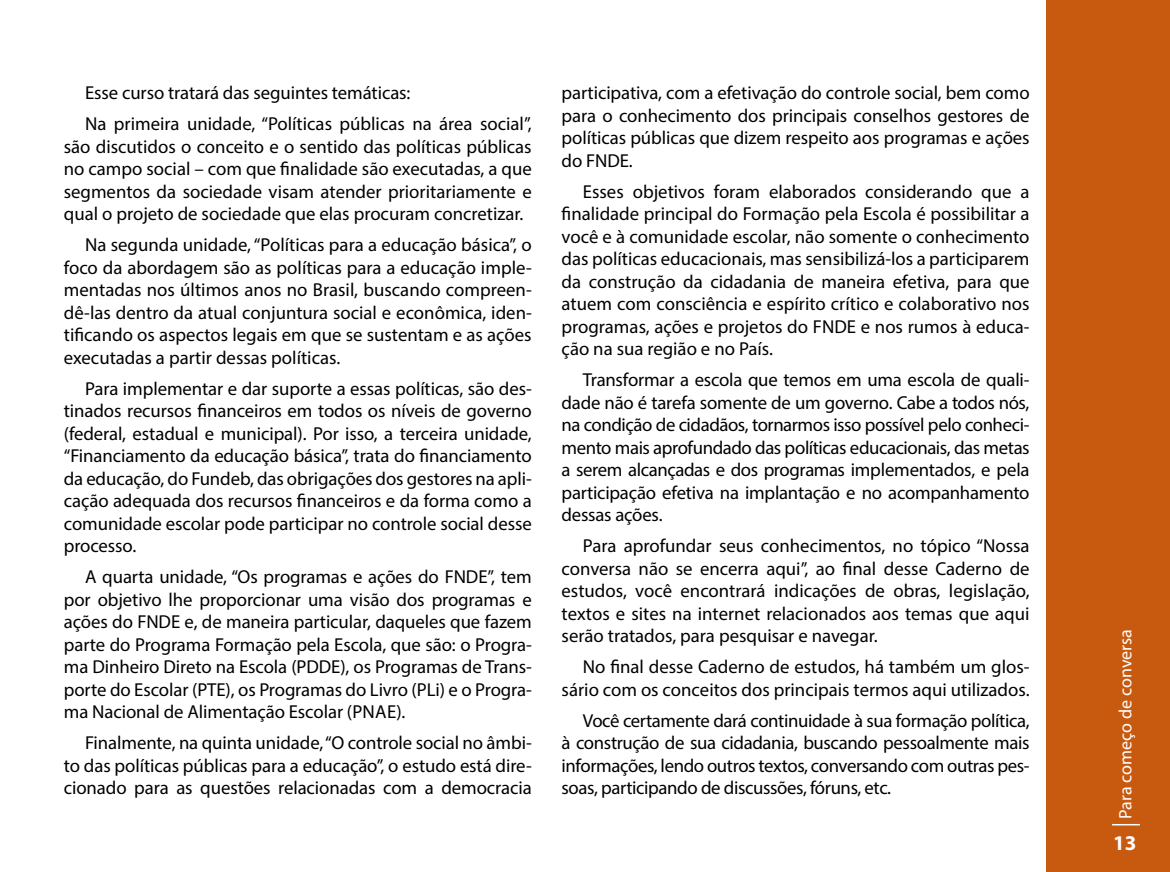
<style>
.page{position:relative;width:1170px;height:872px;background:#fff}
.page>*{position:absolute;margin:0;border:0;box-sizing:border-box;transform-origin:0 0}
.t1{font:700 21px "Myriad Pro";color:#fff}
.t2{font:18.75px/22.5px "Myriad Pro";letter-spacing:-.005em;color:#000;text-align:justify}
.t3{font:18px "Myriad Pro";letter-spacing:-.005em;color:#fff}
</style>
<div class="page">
<div style="left:1046px;top:0;width:123px;height:872px;background:#c85a0f"></div>
<svg style="left:1112px;top:824px;width:27px;height:1px"></svg>
<p class="t2" style="left:85px;top:77px;width:448px;line-height:31px">Esse curso tratará das seguintes temáticas:<br>Na primeira unidade, “Políticas públicas na área social”,</p>
<p class="t2" style="left:64px;top:135px;width:469px">são discutidos o conceito e o sentido das políticas públicas no campo social – com que finalidade são executadas, a que segmentos da sociedade visam atender prioritariamente e qual o projeto de sociedade que elas procuram concretizar.</p>
<p class="t2" style="left:64px;top:233px;width:469px;text-indent:21px">Na segunda unidade, “Políticas para a educação básica”, o foco da abordagem são as políticas para a educação imple&shy;mentadas nos últimos anos no Brasil, buscando compreen&shy;dê-las dentro da atual conjuntura social e econômica, iden&shy;tificando os aspectos legais em que se sustentam e as ações executadas a partir dessas políticas.</p>
<p class="t2" style="left:64px;top:377px;width:469px;text-indent:21px">Para implementar e dar suporte a essas políticas, são des&shy;tinados recursos financeiros em todos os níveis de governo (federal, estadual e municipal). Por isso, a terceira unidade, “Financiamento da educação básica”, trata do financiamento da educação, do Fundeb, das obrigações dos gestores na apli&shy;cação adequada dos recursos financeiros e da forma como a comunidade escolar pode participar no controle social desse processo.</p>
<p class="t2" style="left:64px;top:565px;width:469px;text-indent:21px">A quarta unidade, “Os programas e ações do FNDE”, tem por objetivo lhe proporcionar uma visão dos programas e ações do FNDE e, de maneira particular, daqueles que fazem parte do Programa Formação pela Escola, que são: o Progra&shy;ma Dinheiro Direto na Escola (PDDE), os Programas de Trans&shy;porte do Escolar (PTE), os Programas do Livro (PLi) e o Progra&shy;ma Nacional de Alimentação Escolar (Pnae).</p>
<p class="t2" style="left:64px;top:731px;width:469px;text-indent:21px">Finalmente, na quinta unidade, “O controle social no âmbi&shy;to das políticas públicas para a educação”, o estudo está dire&shy;cionado para as questões relacionadas com a democracia</p>
<p class="t2" style="left:561px;top:81px;width:469px">participativa, com a efetivação do controle social, bem como para o conhecimento dos principais conselhos gestores de políticas públicas que dizem respeito aos programas e ações do FNDE.</p>
<p class="t2" style="left:561px;top:180px;width:469px;text-indent:21px">Esses objetivos foram elaborados considerando que a finalidade principal do Formação pela Escola é possibilitar a você e à comunidade escolar, não somente o conhecimento das políticas educacionais, mas sensibilizá-los a participarem da construção da cidadania de maneira efetiva, para que atuem com consciência e espírito crítico e colaborativo nos programas, ações e projetos do FNDE e nos rumos à educa&shy;ção na sua região e no País.</p>
<p class="t2" style="left:561px;top:368px;width:469px;text-indent:21px">Transformar a escola que temos em uma escola de quali&shy;dade não é tarefa somente de um governo. Cabe a todos nós, na condição de cidadãos, tornarmos isso possível pelo conheci&shy;mento mais aprofundado das políticas educacionais, das metas a serem alcançadas e dos programas implementados, e pela participação efetiva na implantação e no acompanhamento dessas ações.</p>
<p class="t2" style="left:561px;top:534px;width:469px;text-indent:21px">Para aprofundar seus conhecimentos, no tópico “Nossa conversa não se encerra aqui”, ao final desse Caderno de estudos, você encontrará indicações de obras, legislação, textos e sites na internet relacionados aos temas que aqui serão tratados, para pesquisar e navegar.</p>
<p class="t2" style="left:561px;top:655px;width:469px;text-align:right">No final desse Caderno de estudos, há também um glos&shy;sário com os conceitos dos principais termos aqui utilizados.</p>
<p class="t2" style="left:561px;top:709px;width:469px;text-indent:21px">Você certamente dará continuidade à sua formação política, à construção de sua cidadania, buscando pessoalmente mais informações, lendo outros textos, conversando com outras pes&shy;soas, participando de discussões, fóruns, etc.</p>
<p class="t3" style="left:1114px;top:818px;width:191px;rotate:-90deg">Para começo de conversa</p>
<p class="t1" style="left:1113px;top:829px;width:25px">13</p>
</div>
